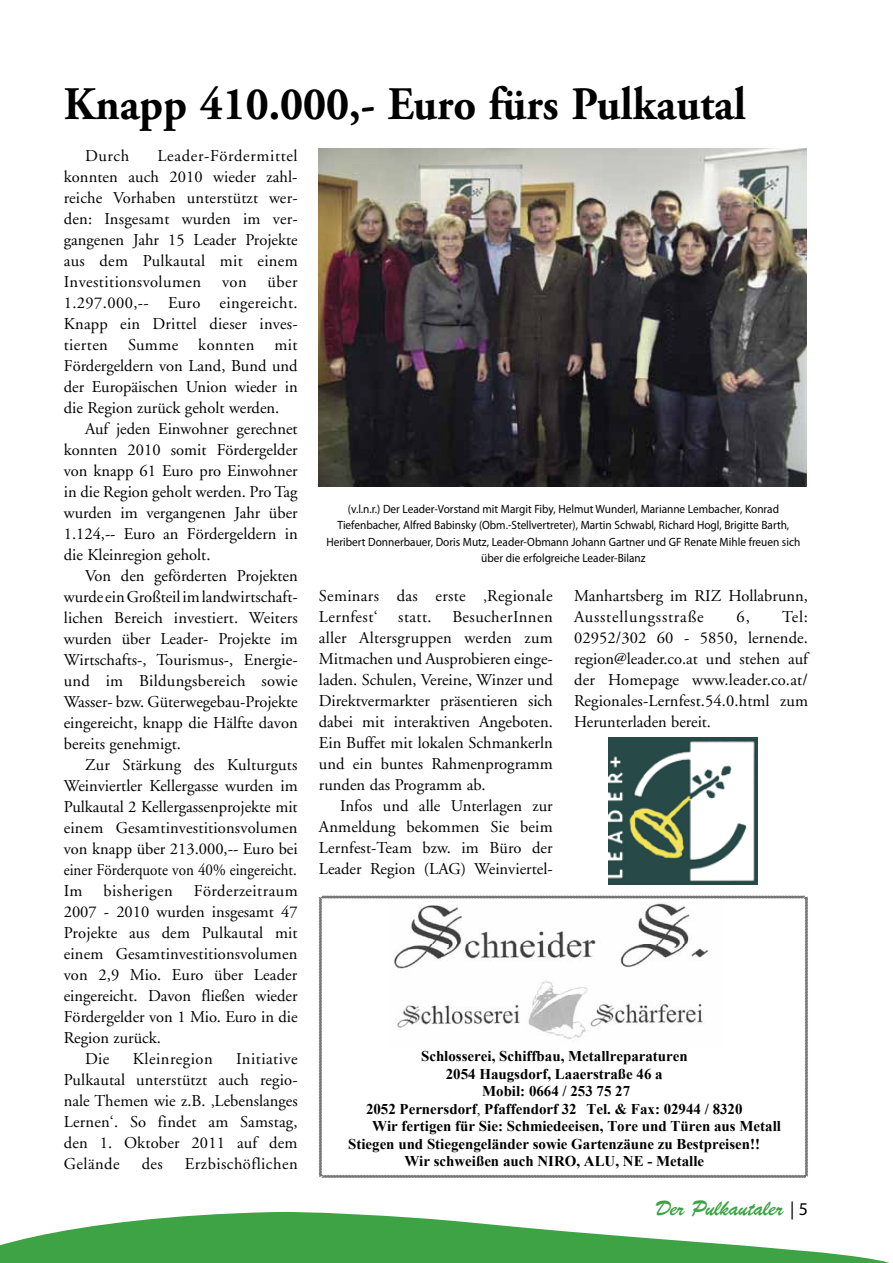
<style>
.page{position:relative;width:893px;height:1263px;background:#fff}
.page>*{position:absolute;margin:0;border:0;box-sizing:border-box;transform-origin:0 0}
.t1{font:700 46.5px "Adobe Garamond";color:#000;scale:.95 1}
.t2{font:21px "Brush Script BT";color:#3da345}
.t3{font:16.5px/21px "Adobe Garamond";color:#000;text-align:justify}
.t4{font:16.5px "Adobe Garamond";letter-spacing:.03em;color:#000}
.t5{font:16.5px "Adobe Garamond";letter-spacing:.025em;color:#000}
.t6{font:700 14.85px "Times New Roman";color:#000}
.t7{font:12px/16.5px "Myriad Pro";color:#000;text-align:center;scale:.94 1}
.s1{font-weight:400}
.s2{font-family:"Myriad Pro";font-size:18px;color:#000}
</style>
<div class="page">
<svg style="left:0;top:1211px;width:890px;height:52px;fill:#3da345"></svg>
<img style="left:319px;top:149px;width:488px;height:338px">
<svg style="left:319px;top:895px;width:489px;height:283px"></svg>
<img style="left:609px;top:737px;width:148px;height:147px">
<h1 class="t1" style="left:64px;top:79px;width:720px">Knapp 410.000,- Euro fürs Pulkautal</h1>
<p class="t3" style="left:64px;top:146px;width:236px;text-indent:94px">Leader-Fördermittel konnten auch 2010 wieder zahl&shy;reiche Vorhaben unterstützt wer&shy;den: Insgesamt wurden im ver&shy;gangenen Jahr 15 Leader Projekte aus dem Pulkautal mit einem Investitionsvolumen</p>
<p class="t3" style="left:85px;top:146px;width:46px">Durch</p>
<p class="t3" style="left:64px;top:272px;width:235px;text-indent:204px">über 1.297.000,-- Euro eingereicht.<br>Knapp ein Drittel dieser inves&shy;tierten Summe konnten mit Fördergeldern von Land, Bund und der Europäischen Union wieder in die Region zurück geholt werden.</p>
<p class="t3" style="left:64px;top:419px;width:235px;text-indent:21px">Auf jeden Einwohner gerechnet konnten 2010 somit Fördergelder von knapp 61 Euro pro Einwohner in die Region geholt werden. Pro Tag wurden im vergangenen Jahr über 1.124,-- Euro an Fördergeldern in die Kleinregion geholt.</p>
<p class="t3" style="left:64px;top:566px;width:236px;text-indent:21px">Von den geförderten Projekten wurde ein Großteil im landwirtschaft&shy;lichen Bereich investiert. Weiters wurden über Leader- Projekte im Wirtschafts-, Tourismus-, Energie&shy;und im Bildungsbereich sowie Wasser- bzw. Güterwegebau-Projekte eingereicht, knapp die Hälfte davon bereits genehmigt.</p>
<p class="t3" style="left:64px;top:755px;width:235px;text-indent:21px">Zur Stärkung des Kulturguts Weinviertler Kellergasse wurden im Pulkautal 2 Kellergassenprojekte mit einem Gesamtinvestitionsvolumen von knapp über 213.000,-- Euro bei einer Förderquote von 40% eingereicht.<br>Im</p>
<p class="t3" style="left:222px;top:272px;width:26px">von</p>
<p class="t5" style="left:104px;top:882px;width:71px">bisherigen</p>
<p class="t5" style="left:194px;top:882px;width:105px">Förderzeitraum</p>
<p class="t3" style="left:64px;top:902px;width:235px">2007 - 2010 wurden insgesamt 47</p>
<p class="t3" style="left:64px;top:923px;width:235px">Projekte aus dem Pulkautal mit</p>
<p class="t3" style="left:64px;top:944px;width:235px">einem Gesamtinvestitionsvolumen</p>
<p class="t3" style="left:64px;top:965px;width:235px">von 2,9 Mio. Euro über Leader</p>
<p class="t3" style="left:64px;top:986px;width:235px">eingereicht. Davon fließen wieder</p>
<p class="t3" style="left:64px;top:1007px;width:235px">Fördergelder von 1 Mio. Euro in die</p>
<p class="t3" style="left:64px;top:1028px;width:99px">Region zurück.</p>
<p class="t3" style="left:85px;top:1049px;width:26px">Die</p>
<p class="t4" style="left:133px;top:1050px;width:81px">Kleinregion</p>
<p class="t3" style="left:64px;top:1049px;width:235px;text-indent:172px">Initiative Pulkautal unterstützt auch regio&shy;nale Themen wie z.B. ‚Lebenslanges Lernen‘. So findet am Samstag, den 1. Oktober 2011 auf dem Gelände</p>
<p class="t3" style="left:142px;top:1154px;width:23px">des</p>
<p class="t4" style="left:185px;top:1155px;width:114px">Erzbischöflichen</p>
<p class="t7" style="left:326px;top:500px;width:506px">(v.l.n.r.) Der Leader-Vorstand mit Margit Fiby, Helmut Wunderl, Marianne Lembacher, Konrad Tiefenbacher, Alfred Babinsky (Obm.-Stellvertreter), Martin Schwabl, Richard Hogl, Brigitte Barth, Heribert Donnerbauer, Doris Mutz, Leader-Obmann Johann Gartner und GF Renate Mihle freuen sich über die erfolgreiche Leader-Bilanz</p>
<p class="t3" style="left:319px;top:586px;width:235px">Seminars das erste ‚Regionale Lernfest‘ statt. BesucherInnen aller Altersgruppen werden zum Mitmachen und Ausprobieren einge&shy;laden. Schulen, Vereine, Winzer und Direktvermarkter präsentieren sich dabei mit interaktiven Angeboten.<br>Ein Buffet mit lokalen Schmankerln und ein buntes Rahmenprogramm runden das Programm ab.</p>
<p class="t3" style="left:319px;top:796px;width:235px;text-indent:21px">Infos und alle Unterlagen zur Anmeldung bekommen Sie beim Lernfest-Team bzw. im Büro der Leader Region (LAG) Weinviertel-</p>
<p class="t3" style="left:574px;top:586px;width:235px">Manhartsberg im RIZ Hollabrunn,<br>Ausstellungsstraße</p>
<p class="t3" style="left:574px;top:607px;width:236px;text-indent:208px">Tel:<br>02952/302 60 - 5850, lernende. region@leader.co.at und stehen auf der Homepage www.leader.co.at/ Regionales-Lernfest.54.0.html zum Herunterladen bereit.</p>
<p class="t3" style="left:737px;top:607px;width:15px">6,</p>
<p class="t6" style="left:421px;top:1046px;width:268px">Schlosserei, Schiffbau, Metallreparaturen</p>
<p class="t6" style="left:446px;top:1064px;width:218px">2054 Haugsdorf, Laaerstraße 46 a</p>
<p class="t6" style="left:482px;top:1081px;width:150px">Mobil: 0664 / 253 75 27</p>
<p class="t6" style="left:366px;top:1098px;width:378px">2052 Pernersdorf<span class="s1">,</span> Pfaffendorf 32 Tel. &amp; Fax: 02944 / 8320</p>
<p class="t6" style="left:372px;top:1116px;width:410px">Wir fertigen für Sie: Schmiedeeisen, Tore und Türen aus Metall</p>
<p class="t6" style="left:348px;top:1133px;width:413px">Stiegen und Stiegengeländer sowie Gartenzäune zu Bestpreisen!!</p>
<p class="t6" style="left:404px;top:1151px;width:301px">Wir schweißen auch NIRO, ALU, NE - Metalle</p>
<p class="t2" style="left:655px;top:1195px;width:154px">Der Pulkautaler <span class="s2">| 5</span></p>
</div>
